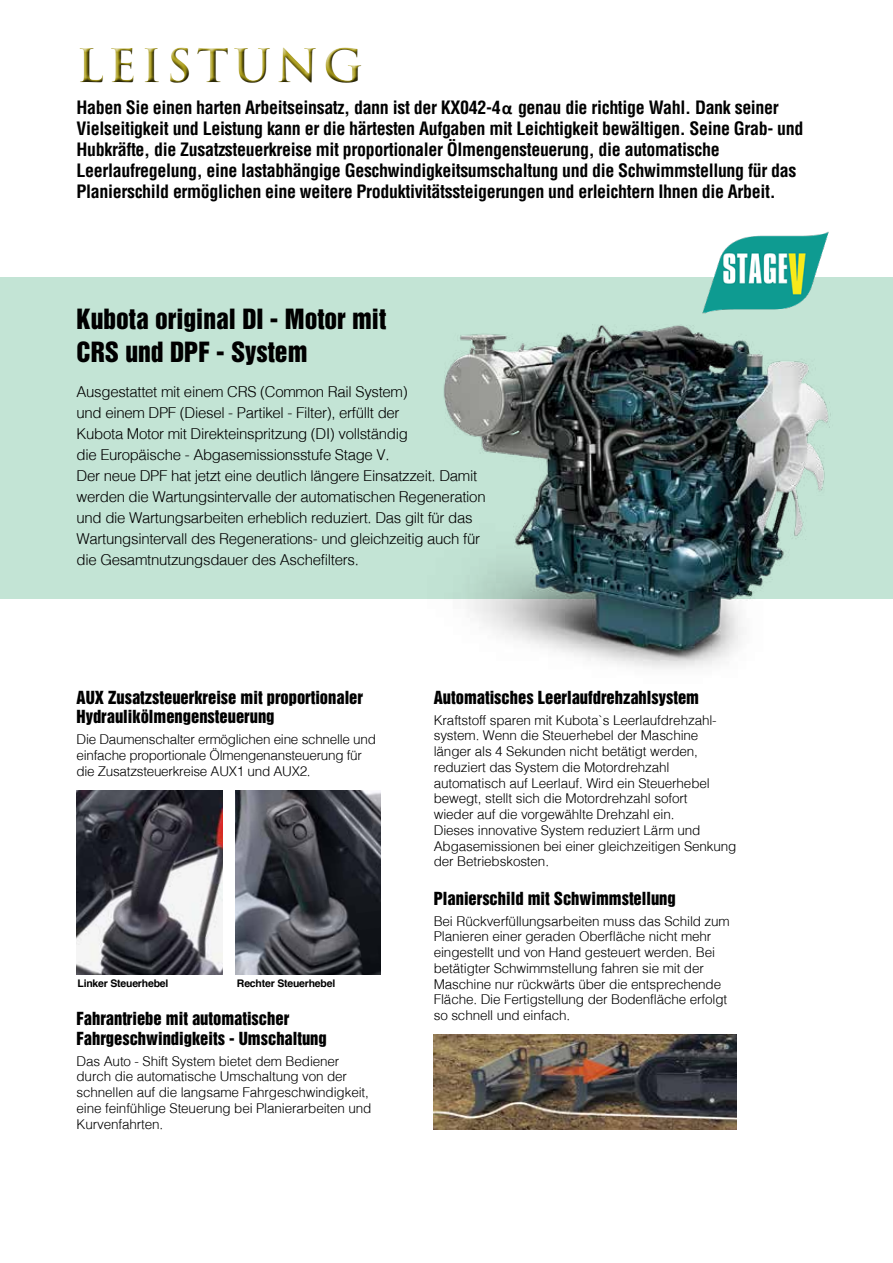
<style>
.page{position:relative;width:893px;height:1263px;background:#fff}
.page>*{position:absolute;margin:0;border:0;box-sizing:border-box;transform-origin:0 0}
.t1{font:700 45px "Trajan Pro";letter-spacing:.1em;color:#ab9d1c}
.t2{font:25.5px/33px "Helvetica Inserat";color:#000}
.t3{font:700 condensed 18px/21px "Helvetica";letter-spacing:-.02em;color:#000}
.t4{font:16.5px/19.5px "Helvetica Inserat";color:#000}
.t5{font:300 15px/21px "Helv";letter-spacing:-.02em;color:#000}
.t6{font:300 13.5px/15.8px "Helv";letter-spacing:-.01em;color:#000}
.t7{font:700 10.5px "Helvetica";letter-spacing:-.02em;color:#000}
.s1{font-family:"Calibri";font-stretch:normal}
</style>
<div class="page">
<img style="left:434px;top:1034px;width:303px;height:95px">
<div style="left:76px;top:45px;width:290px;height:42px;background:#000;opacity:.75"></div>
<img style="left:77px;top:791px;width:145px;height:183px">
<img style="left:236px;top:791px;width:145px;height:183px">
<div style="left:0;top:277px;width:893px;height:322px;background:#c3e4d5"></div>
<img style="left:443px;top:324px;width:388px;height:345px">
<img style="left:702px;top:231px;width:127px;height:83px">
<h1 class="t1" style="left:77px;top:38px;width:288px">LEISTUNG</h1>
<p class="t3" style="left:77px;top:96px;width:728px">Haben Sie einen harten Arbeitseinsatz, dann ist der KX042-4 <span class="s1">α</span> genau die richtige Wahl. Dank seiner Vielseitigkeit und Leistung kann er die härtesten Aufgaben mit Leichtigkeit bewältigen. Seine Grab- und Hubkräfte, die Zusatzsteuerkreise mit proportionaler Ölmengensteuerung, die automatische Leerlaufregelung, eine lastabhängige Geschwindigkeitsumschaltung und die Schwimmstellung für das Planierschild ermöglichen eine weitere Produktivitätssteigerungen und erleichtern Ihnen die Arbeit.</p>
<h2 class="t2" style="left:77px;top:303px;width:311px">Kubota original DI - Motor mit<br>CRS und DPF - System</h2>
<p class="t5" style="left:77px;top:381px;width:411px">Ausgestattet mit einem CRS (Common Rail System)<br>und einem DPF (Diesel - Partikel - Filter), erfüllt der<br>Kubota Motor mit Direkteinspritzung (DI) vollständig<br>die Europäische - Abgasemissionsstufe Stage V.<br>Der neue DPF hat jetzt eine deutlich längere Einsatzzeit. Damit werden die Wartungsintervalle der automatischen Regeneration und die Wartungsarbeiten erheblich reduziert. Das gilt für das Wartungsintervall des Regenerations- und gleichzeitig auch für die Gesamtnutzungsdauer des Aschefilters.</p>
<p class="t4" style="left:77px;top:688px;width:288px">AUX Zusatzsteuerkreise mit proportionaler<br>Hydraulikölmengensteuerung</p>
<p class="t6" style="left:77px;top:731px;width:301px">Die Daumenschalter ermöglichen eine schnelle und einfache proportionale Ölmengenansteuerung für die Zusatzsteuerkreise AUX1 und AUX2.</p>
<p class="t7" style="left:77px;top:977px;width:92px">Linker Steuerhebel</p>
<p class="t7" style="left:237px;top:977px;width:100px">Rechter Steuerhebel</p>
<p class="t4" style="left:77px;top:1009px;width:252px">Fahrantriebe mit automatischer<br>Fahrgeschwindigkeits - Umschaltung</p>
<p class="t6" style="left:77px;top:1052px;width:297px">Das Auto - Shift System bietet dem Bediener durch die automatische Umschaltung von der schnellen auf die langsame Fahrgeschwindigkeit, eine feinfühlige Steuerung bei Planierarbeiten und Kurvenfahrten.</p>
<p class="t4" style="left:434px;top:688px;width:267px">Automatisches Leerlaufdrehzahlsystem</p>
<p class="t6" style="left:434px;top:711px;width:304px">Kraftstoff sparen mit Kubota`s Leerlaufdrehzahl&shy;system. Wenn die Steuerhebel der Maschine länger als 4 Sekunden nicht betätigt werden, reduziert das System die Motordrehzahl automatisch auf Leerlauf. Wird ein Steuerhebel bewegt, stellt sich die Motordrehzahl sofort<br>wieder auf die vorgewählte Drehzahl ein.<br>Dieses innovative System reduziert Lärm und Abgasemissionen bei einer gleichzeitigen Senkung der Betriebskosten.</p>
<p class="t4" style="left:434px;top:889px;width:244px">Planierschild mit Schwimmstellung</p>
<p class="t6" style="left:434px;top:912px;width:298px">Bei Rückverfüllungsarbeiten muss das Schild zum Planieren einer geraden Oberfläche nicht mehr eingestellt und von Hand gesteuert werden. Bei betätigter Schwimmstellung fahren sie mit der Maschine nur rückwärts über die entsprechende Fläche. Die Fertigstellung der Bodenfläche erfolgt so schnell und einfach.</p>
</div>
